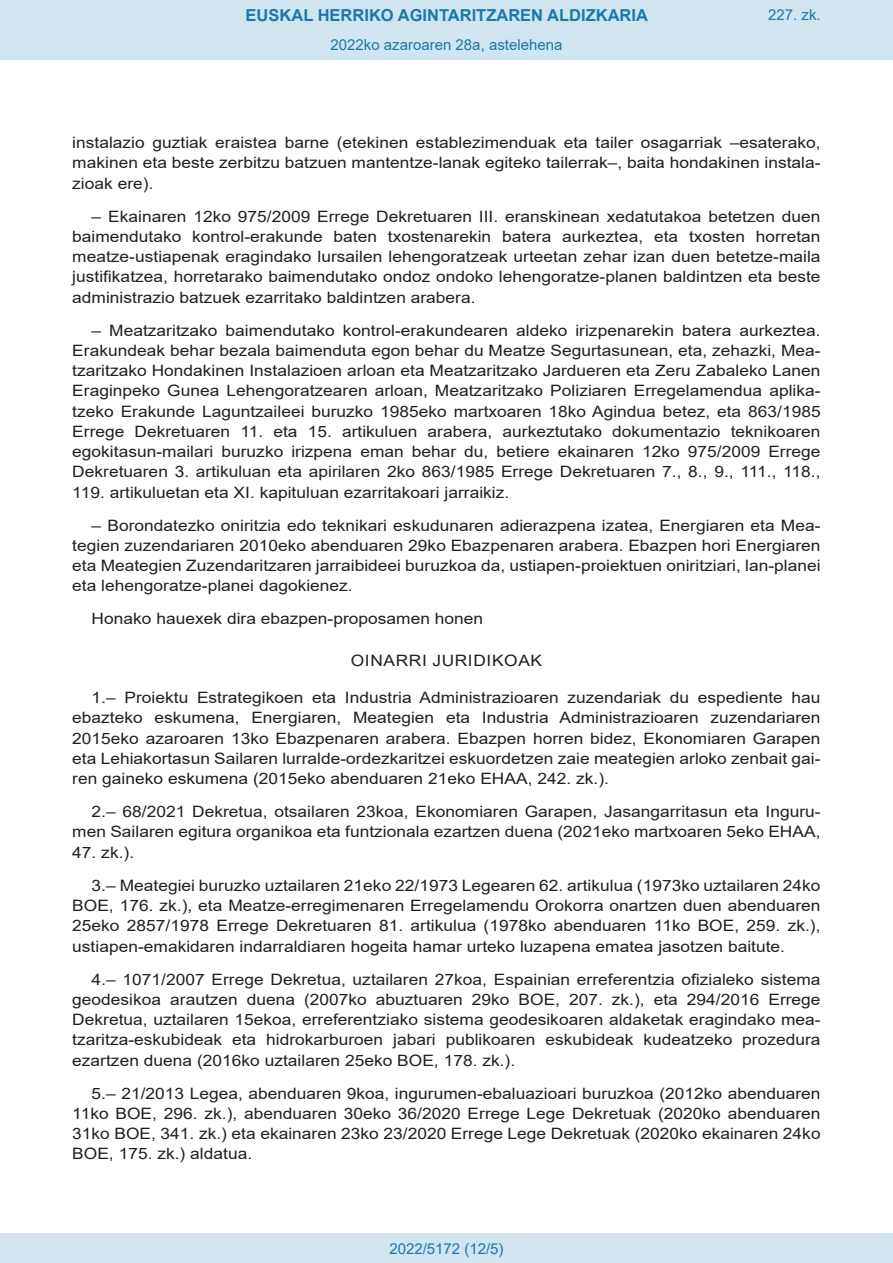
<style>
.page{position:relative;width:893px;height:1263px;background:#fff}
.page>*{position:absolute;margin:0;border:0;box-sizing:border-box;transform-origin:0 0}
.t1{font:700 16.5px "Arial";color:#1879ad}
.BOPVDetalle{font:15.6px/20.2px "Arial";color:#231f20;text-align:justify;scale:1.11 1}
.BOPVClave{font:15.6px "Arial";letter-spacing:.035em;color:#231f20;scale:1.11 1}
.Paginacion_Centro{font:15px "Arial";color:#1879ad}
</style>
<div class="page">
<div style="left:0;top:0;width:893px;height:60px;background:#d0e5f0"></div>
<div style="left:0;top:1233px;width:893px;height:30px;background:#d0e5f0"></div>
<p class="t1" style="left:246px;top:3px;width:404px">EUSKAL HERRIKO AGINTARITZAREN ALDIZKARIA</p>
<p class="Paginacion_Centro" style="left:331px;top:35px;width:233px">2022ko azaroaren 28a, astelehena</p>
<p class="Paginacion_Centro" style="left:768px;top:5px;width:54px">227. zk.</p>
<p class="BOPVDetalle" style="left:72px;top:132px;width:676px">instalazio guztiak eraistea barne (etekinen establezimenduak eta tailer osagarriak –esaterako, makinen eta beste zerbitzu batzuen mantentze-lanak egiteko tailerrak–, baita hondakinen instala&shy;zioak ere).</p>
<p class="BOPVDetalle" style="left:72px;top:206px;width:676px;text-indent:19px">– Ekainaren 12ko 975/2009 Errege Dekretuaren III. eranskinean xedatutakoa betetzen duen baimendutako kontrol-erakunde baten txostenarekin batera aurkeztea, eta txosten horretan meatze-ustiapenak eragindako lursailen lehengoratzeak urteetan zehar izan duen betetze-maila justifikatzea, horretarako baimendutako ondoz ondoko lehengoratze-planen baldintzen eta beste administrazio batzuek ezarritako baldintzen arabera.</p>
<p class="BOPVDetalle" style="left:72px;top:320px;width:676px;text-indent:19px">– Meatzaritzako baimendutako kontrol-erakundearen aldeko irizpenarekin batera aurkeztea.<br>Erakundeak behar bezala baimenduta egon behar du Meatze Segurtasunean, eta, zehazki, Mea&shy;tzaritzako Hondakinen Instalazioen arloan eta Meatzaritzako Jardueren eta Zeru Zabaleko Lanen Eraginpeko Gunea Lehengoratzearen arloan, Meatzaritzako Poliziaren Erregelamendua aplika&shy;tzeko Erakunde Laguntzaileei buruzko 1985eko martxoaren 18ko Agindua betez, eta 863/1985<br>Errege Dekretuaren 11. eta 15. artikuluen arabera, aurkeztutako dokumentazio teknikoaren egokitasun-mailari buruzko irizpena eman behar du, betiere ekainaren 12ko 975/2009 Errege Dekretuaren 3. artikuluan eta apirilaren 2ko 863/1985 Errege Dekretuaren 7., 8., 9., 111., 118., 119. artikuluetan eta XI. kapituluan ezarritakoari jarraikiz.</p>
<p class="BOPVDetalle" style="left:72px;top:515px;width:676px;text-indent:19px">– Borondatezko oniritzia edo teknikari eskudunaren adierazpena izatea, Energiaren eta Mea&shy;tegien zuzendariaren 2010eko abenduaren 29ko Ebazpenaren arabera. Ebazpen hori Energiaren eta Meategien Zuzendaritzaren jarraibideei buruzkoa da, ustiapen-proiektuen oniritziari, lan-planei eta lehengoratze-planei dagokienez.</p>
<p class="BOPVDetalle" style="left:92px;top:609px;width:354px">Honako hauexek dira ebazpen-proposamen honen</p>
<p class="BOPVClave" style="left:351px;top:650px;width:174px">OINARRI JURIDIKOAK</p>
<p class="BOPVDetalle" style="left:72px;top:687px;width:676px;text-indent:19px">1.– Proiektu Estrategikoen eta Industria Administrazioaren zuzendariak du espediente hau ebazteko eskumena, Energiaren, Meategien eta Industria Administrazioaren zuzendariaren 2015eko azaroaren 13ko Ebazpenaren arabera. Ebazpen horren bidez, Ekonomiaren Garapen eta Lehiakortasun Sailaren lurralde-ordezkaritzei eskuordetzen zaie meategien arloko zenbait gai&shy;ren gaineko eskumena (2015eko abenduaren 21eko EHAA, 242. zk.).</p>
<p class="BOPVDetalle" style="left:72px;top:801px;width:676px;text-align:right">2.– 68/2021 Dekretua, otsailaren 23koa, Ekonomiaren Garapen, Jasangarritasun eta Inguru&shy;men Sailaren egitura organikoa eta funtzionala ezartzen duena (2021eko martxoaren 5eko EHAA,</p>
<p class="BOPVDetalle" style="left:72px;top:842px;width:57px">47. zk.).</p>
<p class="BOPVDetalle" style="left:72px;top:875px;width:676px;text-indent:19px">3.– Meategiei buruzko uztailaren 21eko 22/1973 Legearen 62. artikulua (1973ko uztailaren 24ko BOE, 176. zk.), eta Meatze-erregimenaren Erregelamendu Orokorra onartzen duen abenduaren 25eko 2857/1978 Errege Dekretuaren 81. artikulua (1978ko abenduaren 11ko BOE, 259. zk.), ustiapen-emakidaren indarraldiaren hogeita hamar urteko luzapena ematea jasotzen baitute.</p>
<p class="BOPVDetalle" style="left:72px;top:969px;width:676px;text-indent:19px">4.– 1071/2007 Errege Dekretua, uztailaren 27koa, Espainian erreferentzia ofizialeko sistema geodesikoa arautzen duena (2007ko abuztuaren 29ko BOE, 207. zk.), eta 294/2016 Errege Dekretua, uztailaren 15ekoa, erreferentziako sistema geodesikoaren aldaketak eragindako mea&shy;tzaritza-eskubideak eta hidrokarburoen jabari publikoaren eskubideak kudeatzeko prozedura ezartzen duena (2016ko uztailaren 25eko BOE, 178. zk.).</p>
<p class="BOPVDetalle" style="left:72px;top:1083px;width:676px;text-indent:19px">5.– 21/2013 Legea, abenduaren 9koa, ingurumen-ebaluazioari buruzkoa (2012ko abenduaren 11ko BOE, 296. zk.), abenduaren 30eko 36/2020 Errege Lege Dekretuak (2020ko abenduaren 31ko BOE, 341. zk.) eta ekainaren 23ko 23/2020 Errege Lege Dekretuak (2020ko ekainaren 24ko BOE, 175. zk.) aldatua.</p>
<p class="Paginacion_Centro" style="left:389px;top:1238px;width:116px">2022/5172 (12/5)</p>
</div>
